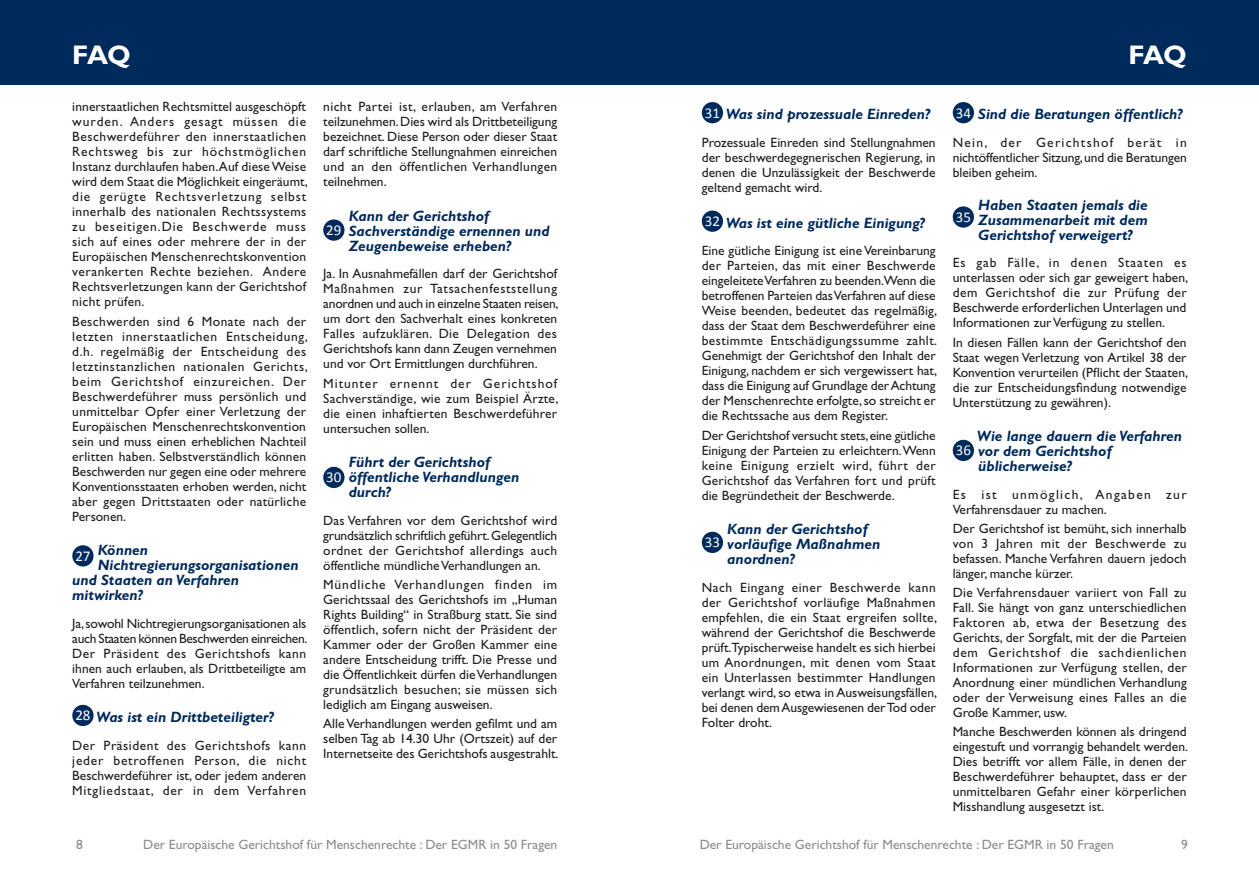
<style>
.page{position:relative;width:1259px;height:893px;background:#fff}
.page>*{position:absolute;margin:0;border:0;box-sizing:border-box;transform-origin:0 0}
.t1{font:700 27px "Gill Sans Std";letter-spacing:-.05em;color:#fff}
.FAQ_-_Question{font:italic 700 15px/15px "Gill Sans Std";color:#002a5b}
.t2{font:15px "Calibri";color:#fff}
.FAQ_-_Texte{font:13.5px/15px "Gill Sans Std";color:#231f20;text-align:justify}
.FAQ_-_Texte-2{font:13.5px/15px "Gill Sans Std";letter-spacing:.02em;color:#231f20}
.t3{font:13.5px "Gill Sans Std";color:#8a8c8f}
</style>
<div class="page">
<div style="left:0;top:0;width:1259px;height:85px;background:#002a5b"></div>
<div style="left:72px;top:545px;width:22px;height:21px;background:#002a5b;border-radius:50%"></div>
<div style="left:72px;top:705px;width:22px;height:21px;background:#002a5b;border-radius:50%"></div>
<div style="left:323px;top:219px;width:21px;height:22px;background:#002a5b;border-radius:50%"></div>
<div style="left:323px;top:467px;width:21px;height:21px;background:#002a5b;border-radius:50%"></div>
<div style="left:702px;top:102px;width:21px;height:21px;background:#002a5b;border-radius:50%"></div>
<div style="left:702px;top:211px;width:21px;height:21px;background:#002a5b;border-radius:50%"></div>
<div style="left:702px;top:532px;width:21px;height:21px;background:#002a5b;border-radius:50%"></div>
<div style="left:952px;top:102px;width:22px;height:21px;background:#002a5b;border-radius:50%"></div>
<div style="left:952px;top:206px;width:22px;height:22px;background:#002a5b;border-radius:50%"></div>
<div style="left:952px;top:440px;width:22px;height:21px;background:#002a5b;border-radius:50%"></div>
<h1 class="t1" style="left:72px;top:39px;width:60px">FAQ</h1>
<h1 class="t1" style="left:1128px;top:39px;width:60px">FAQ</h1>
<p class="FAQ_-_Texte" style="left:72px;top:99px;width:237px">innerstaatlichen Rechtsmittel ausgeschöpft wurden. Anders gesagt müssen die Beschwerdeführer den innerstaatlichen Rechtsweg bis zur höchstmöglichen Instanz durchlaufen haben.Auf diese Weise wird dem Staat die Möglichkeit eingeräumt, die gerügte Rechtsverletzung selbst innerhalb des nationalen Rechtssystems zu beseitigen.Die Beschwerde muss sich auf eines oder mehrere der in der Europäischen Menschenrechtskonvention verankerten Rechte beziehen. Andere Rechtsverletzungen kann der Gerichtshof nicht prüfen.</p>
<p class="FAQ_-_Texte-2" style="left:72px;top:314px;width:237px">Beschwerden sind 6 Monate nach der letzten innerstaatlichen Entscheidung, d.h. regelmäßig der Entscheidung des letztinstanzlichen nationalen Gerichts, beim Gerichtshof einzureichen. Der Beschwerdeführer muss persönlich und unmittelbar Opfer einer Verletzung der Europäischen Menschenrechtskonvention sein und muss einen erheblichen Nachteil erlitten haben. Selbstverständlich können Beschwerden nur gegen eine oder mehrere Konventionsstaaten erhoben werden, nicht aber gegen Drittstaaten oder natürliche Personen.</p>
<p class="t2" style="left:75px;top:546px;width:17px">27</p>
<p class="FAQ_-_Question" style="left:98px;top:542px;width:52px">Können</p>
<p class="FAQ_-_Question" style="left:98px;top:557px;width:202px">Nichtregierungsorganisationen</p>
<p class="FAQ_-_Question" style="left:72px;top:572px;width:168px">und Staaten an Verfahren</p>
<p class="FAQ_-_Question" style="left:72px;top:587px;width:72px">mitwirken?</p>
<p class="FAQ_-_Texte" style="left:72px;top:616px;width:237px">Ja, sowohl Nichtregierungsorganisationen als auch Staaten können Beschwerden einreichen.<br>Der Präsident des Gerichtshofs kann ihnen auch erlauben, als Drittbeteiligte am Verfahren teilzunehmen.</p>
<p class="t2" style="left:75px;top:706px;width:17px">28</p>
<p class="FAQ_-_Question" style="left:96px;top:709px;width:179px">Was ist ein Drittbeteiligter?</p>
<p class="FAQ_-_Texte" style="left:72px;top:738px;width:235px">Der Präsident des Gerichtshofs kann jeder betroffenen Person, die nicht Beschwerdeführer ist, oder jedem anderen Mitgliedstaat, der in dem Verfahren</p>
<p class="FAQ_-_Texte" style="left:323px;top:99px;width:235px">nicht Partei ist, erlauben, am Verfahren teilzunehmen. Dies wird als Drittbeteiligung bezeichnet. Diese Person oder dieser Staat darf schriftliche Stellungnahmen einreichen und an den öffentlichen Verhandlungen teilnehmen.</p>
<p class="t2" style="left:326px;top:220px;width:17px">29</p>
<p class="FAQ_-_Question" style="left:349px;top:208px;width:202px">Kann der Gerichtshof<br>Sachverständige ernennen und<br>Zeugenbeweise erheben?</p>
<p class="FAQ_-_Texte" style="left:323px;top:266px;width:237px">Ja. In Ausnahmefällen darf der Gerichtshof Maßnahmen zur Tatsachenfeststellung anordnen und auch in einzelne Staaten reisen, um dort den Sachverhalt eines konkreten Falles aufzuklären. Die Delegation des Gerichtshofs kann dann Zeugen vernehmen und vor Ort Ermittlungen durchführen.</p>
<p class="FAQ_-_Texte" style="left:323px;top:376px;width:237px">Mitunter ernennt der Gerichtshof Sachverständige, wie zum Beispiel Ärzte, die einen inhaftierten Beschwerdeführer untersuchen sollen.</p>
<p class="t2" style="left:326px;top:468px;width:17px">30</p>
<p class="FAQ_-_Question" style="left:349px;top:454px;width:172px">Führt der Gerichtshof öffentliche Verhandlungen durch?</p>
<p class="FAQ_-_Texte" style="left:323px;top:513px;width:236px">Das Verfahren vor dem Gerichtshof wird grundsätzlich schriftlich geführt. Gelegentlich ordnet der Gerichtshof allerdings auch öffentliche mündliche Verhandlungen an.</p>
<p class="FAQ_-_Texte" style="left:323px;top:577px;width:235px">Mündliche Verhandlungen finden im Gerichtssaal des Gerichtshofs im „Human Rights Building“ in Straßburg statt. Sie sind öffentlich, sofern nicht der Präsident der Kammer oder der Großen Kammer eine andere Entscheidung trifft. Die Presse und die Öffentlichkeit dürfen die Verhandlungen grundsätzlich besuchen; sie müssen sich lediglich am Eingang ausweisen.</p>
<p class="FAQ_-_Texte" style="left:323px;top:716px;width:237px">Alle Verhandlungen werden gefilmt und am selben Tag ab 14.30 Uhr (Ortszeit) auf der Internetseite des Gerichtshofs ausgestrahlt.</p>
<p class="t2" style="left:705px;top:103px;width:17px">31</p>
<p class="FAQ_-_Question" style="left:726px;top:107px;width:206px">Was sind prozessuale Einreden?</p>
<p class="FAQ_-_Texte" style="left:702px;top:135px;width:235px">Prozessuale Einreden sind Stellungnahmen der beschwerdegegnerischen Regierung, in denen die Unzulässigkeit der Beschwerde geltend gemacht wird.</p>
<p class="t2" style="left:705px;top:212px;width:17px">32</p>
<p class="FAQ_-_Question" style="left:726px;top:215px;width:200px">Was ist eine gütliche Einigung?</p>
<p class="FAQ_-_Texte" style="left:702px;top:243px;width:237px;text-align:left">Eine gütliche Einigung ist eine Vereinbarung der Parteien, das mit einer Beschwerde eingeleitete Verfahren zu beenden.Wenn die betroffenen Parteien das Verfahren auf diese Weise beenden, bedeutet das regelmäßig, dass der Staat dem Beschwerdeführer eine bestimmte Entschädigungssumme zahlt.<br>Genehmigt der Gerichtshof den Inhalt der Einigung, nachdem er sich vergewissert hat, dass die Einigung auf Grundlage der Achtung der Menschenrechte erfolgte, so streicht er die Rechtssache aus dem Register.</p>
<p class="FAQ_-_Texte" style="left:702px;top:428px;width:235px">Der Gerichtshof versucht stets, eine gütliche Einigung der Parteien zu erleichtern. Wenn keine Einigung erzielt wird, führt der Gerichtshof das Verfahren fort und prüft die Begründetheit der Beschwerde.</p>
<p class="t2" style="left:705px;top:533px;width:17px">33</p>
<p class="FAQ_-_Question" style="left:727px;top:521px;width:154px">Kann der Gerichtshof vorläufige Maßnahmen anordnen?</p>
<p class="FAQ_-_Texte" style="left:702px;top:580px;width:237px">Nach Eingang einer Beschwerde kann der Gerichtshof vorläufige Maßnahmen empfehlen, die ein Staat ergreifen sollte, während der Gerichtshof die Beschwerde prüft.Typischerweise handelt es sich hierbei um Anordnungen, mit denen vom Staat ein Unterlassen bestimmter Handlungen verlangt wird, so etwa in Ausweisungsfällen, bei denen dem Ausgewiesenen der Tod oder Folter droht.</p>
<p class="t2" style="left:955px;top:103px;width:17px">34</p>
<p class="FAQ_-_Question" style="left:978px;top:107px;width:206px">Sind die Beratungen öffentlich?</p>
<p class="FAQ_-_Texte" style="left:952px;top:135px;width:236px">Nein, der Gerichtshof berät in nichtöffentlicher Sitzung, und die Beratungen bleiben geheim.</p>
<p class="t2" style="left:955px;top:207px;width:17px">35</p>
<p class="FAQ_-_Question" style="left:978px;top:197px;width:171px;text-align:justify">Haben Staaten jemals die Zusammenarbeit mit dem Gerichtshof verweigert?</p>
<p class="FAQ_-_Texte" style="left:952px;top:255px;width:237px">Es gab Fälle, in denen Staaten es unterlassen oder sich gar geweigert haben, dem Gerichtshof die zur Prüfung der Beschwerde erforderlichen Unterlagen und Informationen zur Verfügung zu stellen.</p>
<p class="FAQ_-_Texte" style="left:952px;top:335px;width:237px">In diesen Fällen kann der Gerichtshof den Staat wegen Verletzung von Artikel 38 der Konvention verurteilen (Pflicht der Staaten, die zur Entscheidungsfindung notwendige Unterstützung zu gewähren).</p>
<p class="t2" style="left:955px;top:441px;width:17px">36</p>
<p class="FAQ_-_Question" style="left:976px;top:428px;width:207px">Wie lange dauern die Verfahren vor dem Gerichtshof üblicherweise?</p>
<p class="FAQ_-_Texte" style="left:952px;top:487px;width:235px">Es ist unmöglich, Angaben zur<br>Verfahrensdauer zu machen.</p>
<p class="FAQ_-_Texte" style="left:952px;top:521px;width:235px">Der Gerichtshof ist bemüht, sich innerhalb von 3 Jahren mit der Beschwerde zu befassen. Manche Verfahren dauern jedoch länger, manche kürzer.</p>
<p class="FAQ_-_Texte" style="left:952px;top:585px;width:235px">Die Verfahrensdauer variiert von Fall zu Fall. Sie hängt von ganz unterschiedlichen Faktoren ab, etwa der Besetzung des Gerichts, der Sorgfalt, mit der die Parteien dem Gerichtshof die sachdienlichen Informationen zur Verfügung stellen, der Anordnung einer mündlichen Verhandlung oder der Verweisung eines Falles an die Große Kammer, usw.</p>
<p class="FAQ_-_Texte" style="left:952px;top:724px;width:237px">Manche Beschwerden können als dringend eingestuft und vorrangig behandelt werden.<br>Dies betrifft vor allem Fälle, in denen der Beschwerdeführer behauptet, dass er der unmittelbaren Gefahr einer körperlichen Misshandlung ausgesetzt ist.</p>
<p class="t3" style="left:76px;top:836px;width:8px">8</p>
<p class="t3" style="left:143px;top:836px;width:416px">Der Europäische Gerichtshof für Menschenrechte : Der EGMR in 50 Fragen</p>
<p class="t3" style="left:699px;top:836px;width:416px">Der Europäische Gerichtshof für Menschenrechte : Der EGMR in 50 Fragen</p>
<p class="t3" style="left:1181px;top:836px;width:8px">9</p>
</div>
